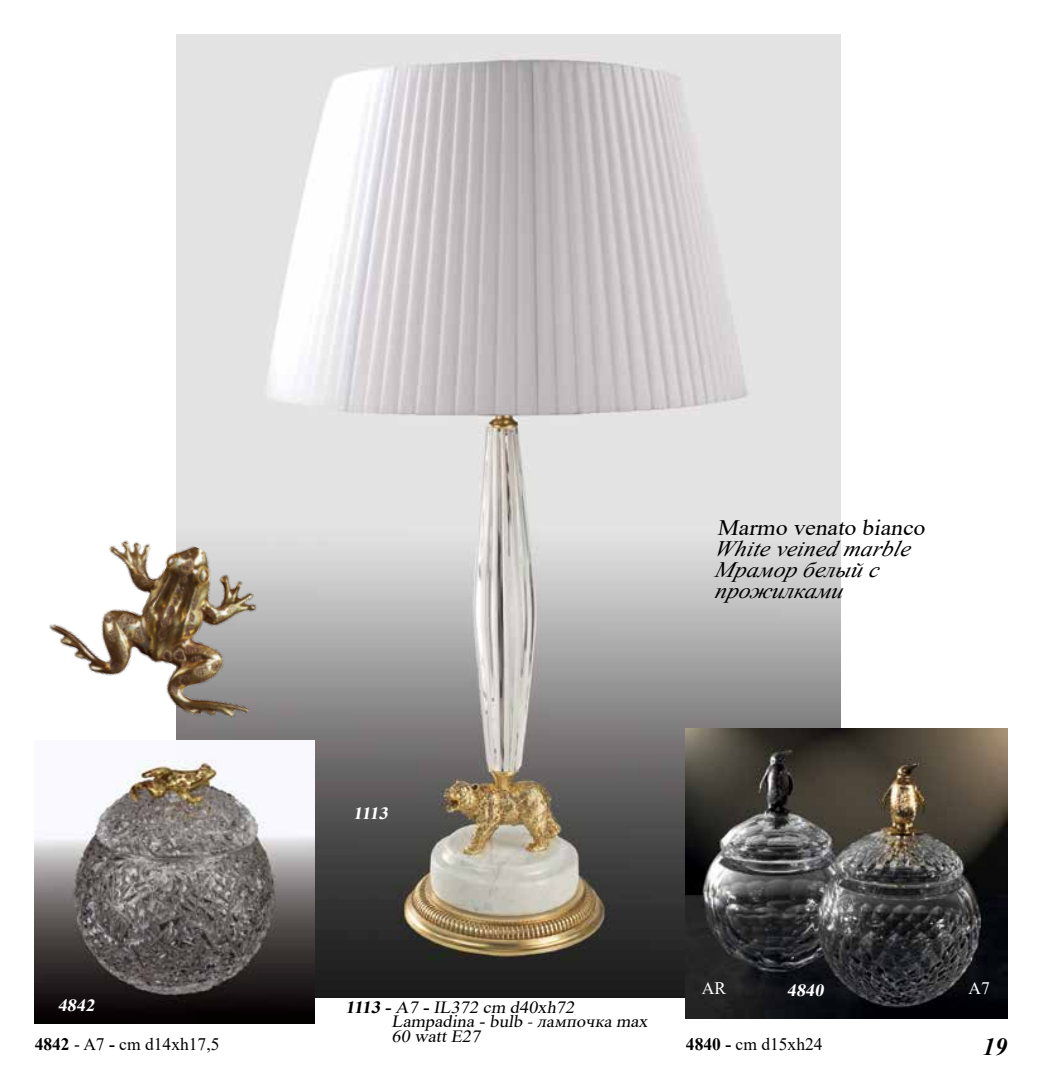
<style>
.page{position:relative;width:1042px;height:1092px;background:#fff}
.page>*{position:absolute;margin:0;border:0;box-sizing:border-box;transform-origin:0 0}
.t1{font:italic 700 24.5px "Times New Roman";color:#000}
.t2{font:italic 22.05px/21px "Times New Roman";color:#000;scale:1.07 1}
.t3{font:italic 22.05px "Times New Roman";color:#000;scale:1.07 1}
.t4{font:17.5px "Times New Roman";color:#000}
.t5{font:17.5px "Times New Roman";color:#fff}
.t6{font:italic 17.15px/14.7px "Times New Roman";color:#000;scale:1.07 1}
.t7{font:italic 700 17.15px "Times New Roman";color:#fff;scale:1.07 1}
.s1{font-weight:700}
.s2{font-family:"Minion Pro"}
</style>
<div class="page">
<img style="left:177px;top:35px;width:663px;height:962px">
<img style="left:35px;top:740px;width:279px;height:283px">
<img style="left:35px;top:499px;width:266px;height:247px">
<img style="left:686px;top:728px;width:321px;height:290px">
<p class="t7" style="left:353px;top:801px;width:37px">1113</p>
<p class="t3" style="left:717px;top:512px;width:200px">Marmo venato bianco</p>
<p class="t2" style="left:714px;top:538px;width:189px">White veined marble<br>Мр ам ор бел ый с<br>пр ожил кам и</p>
<p class="t5" style="left:702px;top:975px;width:26px">AR</p>
<p class="t5" style="left:968px;top:975px;width:23px">A7</p>
<p class="t7" style="left:787px;top:977px;width:39px">4840</p>
<p class="t7" style="left:58px;top:992px;width:39px">4842</p>
<p class="t6" style="left:391px;top:998px;width:244px;text-indent:-46px"><span class="s1">1113 -</span>A7 <span class="s1">-</span>IL372 cm d40xh72<br>Lampadina -<span class="s2">bulb -лампочка</span> max<br>60 wattE27</p>
<p class="t4" style="left:35px;top:1031px;width:186px"><span class="s1">4842</span> - A7 <span class="s1">-</span> cm d14xh17,5</p>
<p class="t4" style="left:686px;top:1031px;width:138px"><span class="s1">4840 -</span> cm d15xh24</p>
<h1 class="t1" style="left:983px;top:1029px;width:26px">19</h1>
</div>
